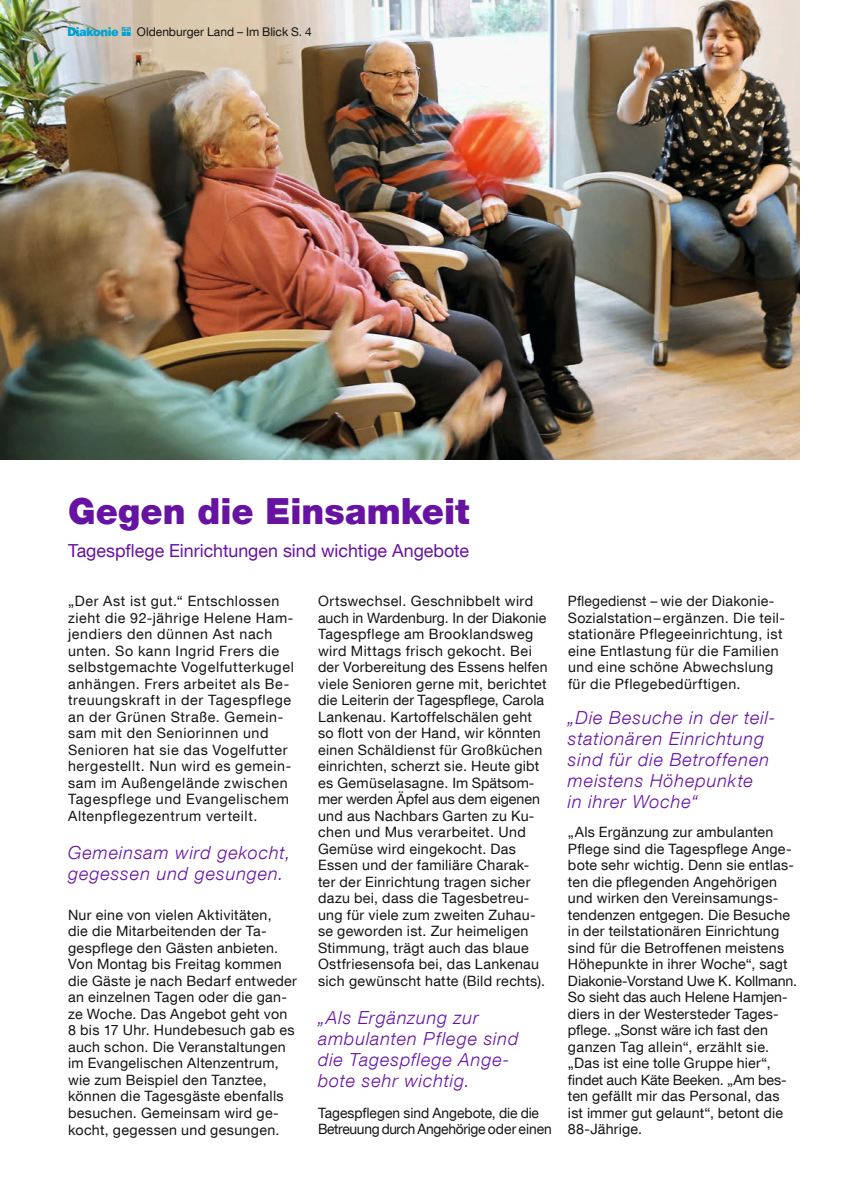
<style>
.page{position:relative;width:851px;height:1191px;background:#fff}
.page>*{position:absolute;margin:0;border:0;box-sizing:border-box;transform-origin:0 0}
.t1{font:900 36px "Helvetica Neue LT Com";letter-spacing:.005em;color:#6713a2}
.t2{font:italic 300 18px/21px "Helvetica Neue LT Com";letter-spacing:.05em;color:#6713a2}
.t3{font:18px "Helvetica Neue LT Com";color:#6713a2}
.t4{font:14.25px/16.5px "Helvetica Neue LT Com";letter-spacing:.02em;color:#131413}
.t5{font:14.25px/16.5px "Helvetica Neue LT Com";letter-spacing:.04em;color:#131413}
.t6{font:14.25px/16.5px "Helvetica Neue LT Com";letter-spacing:-.01em;color:#131413}
.t7{font:12px "Helvetica Neue LT Com";color:#131413}
.s1{font-family:"Diakonie Logo";color:#00a3d3}
</style>
<div class="page">
<img style="left:0;top:0;width:799px;height:459px">
<p class="t7" style="left:68px;top:25px;width:245px"><span class="s1">Dn</span> Oldenburger Land – Im Blick S. 4</p>
<h1 class="t1" style="left:68px;top:489px;width:403px">Gegen die Einsamkeit</h1>
<p class="t3" style="left:68px;top:539px;width:402px">Tagespflege Einrichtungen sind wichtige Angebote</p>
<p class="t4" style="left:318px;top:592px;width:231px">Ortswechsel. Geschnibbelt wird auch in Wardenburg. In der Diakonie Tagespflege am Brooklandsweg wird Mittags frisch gekocht. Bei der Vorbereitung des Essens helfen viele Senioren gerne mit, berichtet die Leiterin der Tagespflege, Carola Lankenau. Kartoffelschälen geht so flott von der Hand, wir könnten einen Schäldienst für Großküchen einrichten, scherzt sie. Heute gibt es Gemüselasagne. Im Spätsom&shy;mer werden Äpfel aus dem eigenen und aus Nachbars Garten zu Ku&shy;chen und Mus verarbeitet. Und Gemüse wird eingekocht. Das Essen und der familiäre Charak&shy;ter der Einrichtung tragen sicher dazu bei, dass die Tagesbetreu&shy;ung für viele zum zweiten Zuhau&shy;se geworden ist. Zur heimeligen Stimmung, trägt auch das blaue Ostfriesensofa bei, das Lankenau sich gewünscht hatte (Bild rechts).</p>
<p class="t2" style="left:318px;top:1006px;width:202px">„Als Ergänzung zur ambulanten Pflege sind die Tagespflege Ange&shy;bote sehr wichtig.</p>
<p class="t6" style="left:318px;top:1104px;width:235px">Tagespflegen sind Angebote, die die<br>Betreuung durch Angehörige oder einen</p>
<p class="t5" style="left:68px;top:592px;width:227px">„Der Ast ist gut.“ Entschlossen zieht die 92-jährige Helene Ham&shy;jendiers den dünnen Ast nach unten. So kann Ingrid Frers die selbstgemachte Vogelfutterkugel anhängen. Frers arbeitet als Be&shy;treuungskraft in der Tagespflege an der Grünen Straße. Gemein&shy;sam mit den Seniorinnen und<br>Senioren hat sie das Vogelfutter hergestellt. Nun wird es gemein&shy;sam im Außengelände zwischen<br>Tagespflege und Evangelischem<br>Altenpflegezentrum verteilt.</p>
<p class="t2" style="left:68px;top:841px;width:224px">Gemeinsam wird gekocht, gegessen und gesungen.</p>
<p class="t4" style="left:68px;top:906px;width:230px">Nur eine von vielen Aktivitäten,<br>die die Mitarbeitenden der Ta&shy;gespflege den Gästen anbieten.<br>Von Montag bis Freitag kommen die Gäste je nach Bedarf entweder an einzelnen Tagen oder die gan&shy;ze Woche. Das Angebot geht von<br>8 bis 17 Uhr. Hundebesuch gab es auch schon. Die Veranstaltungen im Evangelischen Altenzentrum, wie zum Beispiel den Tanztee, können die Tagesgäste ebenfalls besuchen. Gemeinsam wird ge&shy;kocht, gegessen und gesungen.</p>
<p class="t4" style="left:568px;top:592px;width:219px">Pflegedienst – wie der Diakonie-<br>Sozialstation –ergänzen. Die teil&shy;stationäre Pflegeeinrichtung, ist eine Entlastung für die Familien und eine schöne Abwechslung für die Pflegebedürftigen.</p>
<p class="t2" style="left:568px;top:706px;width:209px">„Die Besuche in der teil&shy;stationären Einrichtung sind für die Betroffenen meistens Höhepunkte<br>in ihrer Woche“</p>
<p class="t4" style="left:568px;top:823px;width:231px">„Als Ergänzung zur ambulanten<br>Pflege sind die Tagespflege Ange&shy;bote sehr wichtig. Denn sie entlas&shy;ten die pflegenden Angehörigen und wirken den Vereinsamungs&shy;tendenzen entgegen. Die Besuche in der teilstationären Einrichtung sind für die Betroffenen meistens<br>Höhepunkte in ihrer Woche“, sagt<br>Diakonie-Vorstand Uwe K. Kollmann.<br>So sieht das auch Helene Hamjen&shy;diers in der Westersteder Tages&shy;pflege. „Sonst wäre ich fast den ganzen Tag allein“, erzählt sie. „Das ist eine tolle Gruppe hier“, findet auch Käte Beeken. „Am bes&shy;ten gefällt mir das Personal, das ist immer gut gelaunt“, betont die<br>88-Jährige.</p>
</div>
